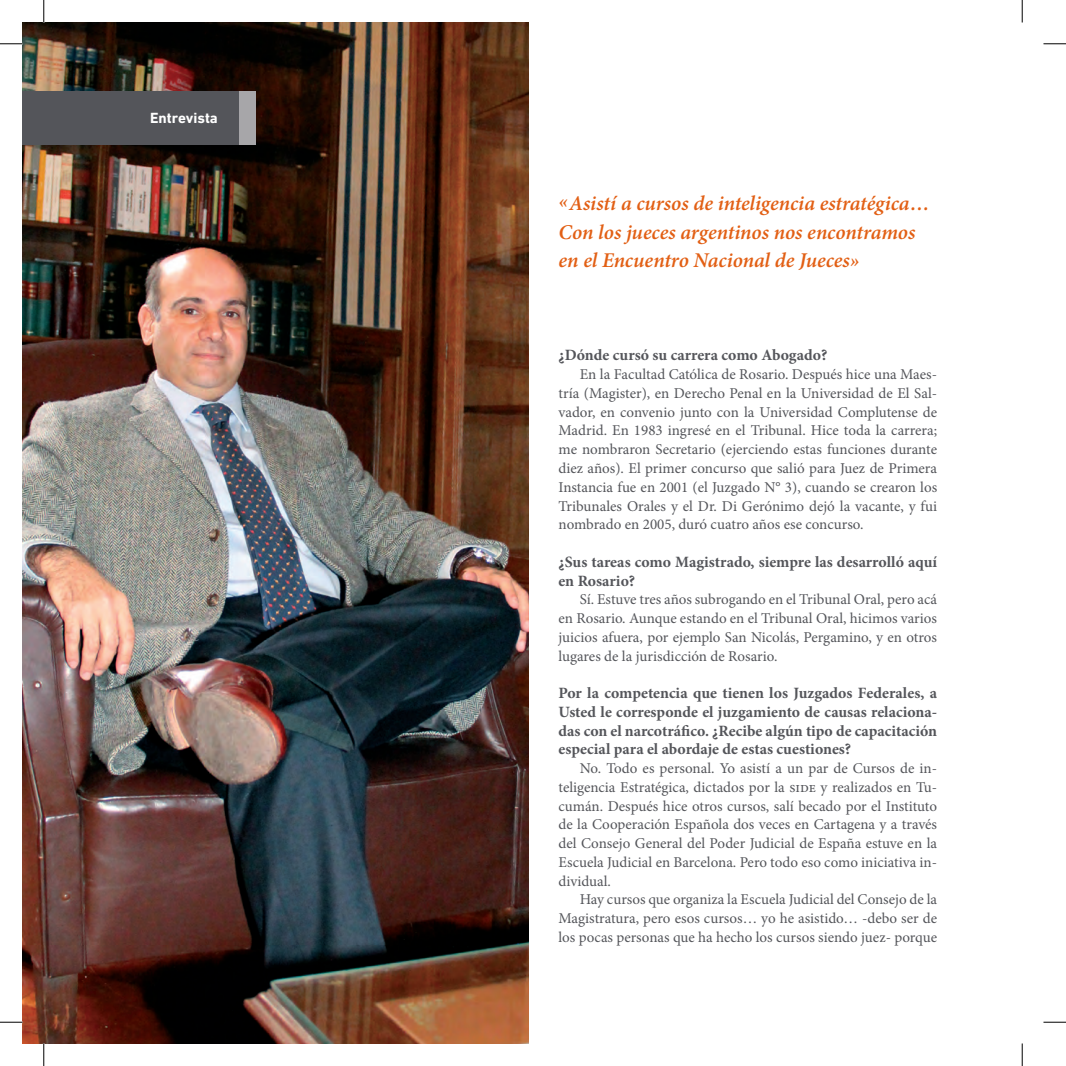
<style>
.page{position:relative;width:1066px;height:1066px;background:#fff}
.page>*{position:absolute;margin:0;border:0;box-sizing:border-box;transform-origin:0 0}
.t1{font:italic 600 21px/28.2px "Minion Pro";letter-spacing:-.005em;color:#e25f14}
.t2{font:700 15.75px/18.8px "Minion Pro";color:#54555a}
.t3{font:15px/18.8px "Minion Pro";color:#54555a;text-align:justify}
.t4{font:700 15px "DIN Next LT Pro";color:#fff}
</style>
<div class="page">
<img style="left:22px;top:23px;width:506px;height:1020px">
<div style="left:22px;top:91px;width:234px;height:53px;background:#a7a6a9"></div>
<div style="left:22px;top:91px;width:217px;height:53px;background:#54555a"></div>
<svg style="left:0;top:44px;width:22px;height:1px"></svg>
<svg style="left:1043px;top:44px;width:22px;height:1px"></svg>
<svg style="left:0;top:1021px;width:22px;height:1px"></svg>
<svg style="left:1043px;top:1021px;width:22px;height:1px"></svg>
<svg style="left:44px;top:0;width:1px;height:23px"></svg>
<svg style="left:44px;top:1043px;width:1px;height:22px"></svg>
<svg style="left:1021px;top:0;width:1px;height:23px"></svg>
<svg style="left:1021px;top:1043px;width:1px;height:22px"></svg>
<p class="t4" style="left:150px;top:109px;width:69px">Entrevista</p>
<p class="t1" style="left:558px;top:189px;width:373px">«Asistí a cursos de inteligencia estratégica…<br>Con los jueces argentinos nos encontramos</p>
<p class="t1" style="left:558px;top:245px;width:302px">en el Encuentro Nacional de Jueces»</p>
<p class="t2" style="left:558px;top:346px;width:270px">¿Dónde cursó su carrera como Abogado?</p>
<p class="t3" style="left:558px;top:365px;width:380px;text-indent:21px">En la Facultad Católica de Rosario. Después hice una Maes&shy;tría (Magister), en Derecho Penal en la Universidad de El Sal&shy;vador, en convenio junto con la Universidad Complutense de Madrid. En 1983 ingresé en el Tribunal. Hice toda la carrera; me nombraron Secretario (ejerciendo estas funciones durante diez años). El primer concurso que salió para Juez de Primera Instancia fue en 2001 (el Juzgado N° 3), cuando se crearon los Tribunales Orales y el Dr. Di Gerónimo dejó la vacante, y fui nombrado en 2005, duró cuatro años ese concurso.</p>
<p class="t2" style="left:558px;top:552px;width:380px">¿Sus tareas como Magistrado, siempre las desarrolló aquí en Rosario?</p>
<p class="t3" style="left:558px;top:590px;width:380px;text-indent:21px">Sí. Estuve tres años subrogando en el Tribunal Oral, pero acá en Rosario. Aunque estando en el Tribunal Oral, hicimos varios juicios afuera, por ejemplo San Nicolás, Pergamino, y en otros lugares de la jurisdicción de Rosario.</p>
<p class="t2" style="left:558px;top:683px;width:380px;text-align:justify">Por la competencia que tienen los Juzgados Federales, a Usted le corresponde el juzgamiento de causas relaciona&shy;das con el narcotráfico. ¿Recibe algún tipo de capacitación especial para el abordaje de estas cuestiones?</p>
<p class="t3" style="left:558px;top:759px;width:380px;text-indent:21px">No. Todo es personal. Yo asistí a un par de Cursos de in&shy;teligencia Estratégica, dictados por la side y realizados en Tu&shy;cumán. Después hice otros cursos, salí becado por el Instituto de la Cooperación Española dos veces en Cartagena y a través del Consejo General del Poder Judicial de España estuve en la Escuela Judicial en Barcelona. Pero todo eso como iniciativa in&shy;dividual.</p>
<p class="t3" style="left:558px;top:890px;width:380px;text-indent:21px">Hay cursos que organiza la Escuela Judicial del Consejo de la Magistratura, pero esos cursos… yo he asistido… -debo ser de los pocas personas que ha hecho los cursos siendo juez- porque</p>
</div>
